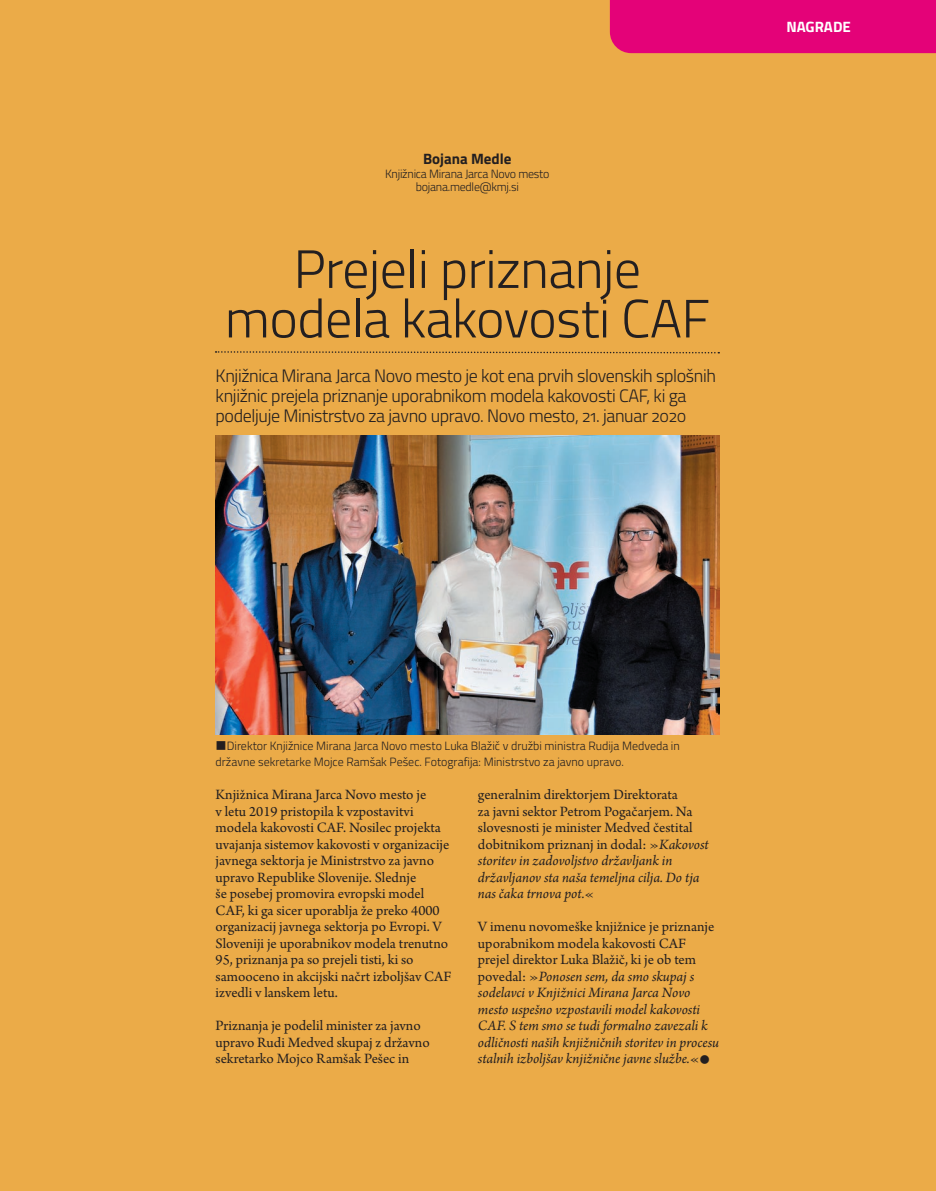
<style>
.page{position:relative;width:936px;height:1191px;background:#fff}
.page>*{position:absolute;margin:0;border:0;box-sizing:border-box;transform-origin:0 0}
.t1{font:300 54px/49.5px "Titillium";letter-spacing:-.01em;color:#231f20;text-align:center}
.t2{font:300 18px/19.8px "Titillium";letter-spacing:-.02em;color:#231f20}
.t3{font:15px/16.5px "Arno Pro";color:#231f20}
.t4{font:italic 15px/16.5px "Arno Pro";letter-spacing:-.005em;color:#231f20}
.t5{font:700 15px "Titillium";color:#231f20}
.t6{font:700 15px "Titillium";color:#fff}
.t7{font:300 12px/16.5px "Titillium";color:#231f20}
.t8{font:300 12px/13.2px "Titillium";letter-spacing:-.02em;color:#231f20;text-align:center}
.s1{font-style:italic}
.s2{font-style:normal}
</style>
<div class="page">
<div style="left:0;top:0;width:935px;height:1191px;background:#ebab48"></div>
<svg style="left:215px;top:351px;width:504px;height:3px"></svg>
<img style="left:215px;top:435px;width:504px;height:299px">
<div style="left:610px;top:0;width:325px;height:53px;background:#e40278"></div>
<p class="t5" style="left:423px;top:148px;width:90px">Bojana Medle</p>
<p class="t8" style="left:385px;top:166px;width:166px">Knjižnica Mirana Jarca Novo mesto bojana.medle@kmj.si</p>
<h1 class="t1" style="left:225px;top:242px;width:486px">Prejeli priznanje modela kakovosti CAF</h1>
<p class="t2" style="left:215px;top:365px;width:502px">Knjižnica Mirana Jarca Novo mesto je kot ena prvih slovenskih splošnih knjižnic prejela priznanje uporabnikom modela kakovosti CAF, ki ga podeljuje Ministrstvo za javno upravo. Novo mesto, 21. januar 2020</p>
<p class="t6" style="left:786px;top:15px;width:66px">NAGRADE</p>
<p class="t7" style="left:215px;top:736px;width:465px">■Direktor Knjižnice Mirana Jarca Novo mesto Luka Blažič v družbi ministra Rudija Medveda in državne sekretarke Mojce Ramšak Pešec. Fotografija: Ministrstvo za javno upravo.</p>
<p class="t3" style="left:215px;top:787px;width:237px">Knjižnica Mirana Jarca Novo mesto je<br>v letu 2019 pristopila k vzpostavitvi modela kakovosti CAF. Nosilec projekta uvajanja sistemov kakovosti v organizacije javnega sektorja je Ministrstvo za javno upravo Republike Slovenije. Slednje<br>še posebej promovira evropski model CAF, ki ga sicer uporablja že preko 4000 organizacij javnega sektorja po Evropi. V Sloveniji je uporabnikov modela trenutno 95, priznanja pa so prejeli tisti, ki so samooceno in akcijski načrt izboljšav CAF izvedli v lanskem letu.</p>
<p class="t3" style="left:215px;top:1018px;width:216px">Priznanja je podelil minister za javno upravo Rudi Medved skupaj z državno sekretarko Mojco Ramšak Pešec in</p>
<p class="t3" style="left:478px;top:787px;width:232px">generalnim direktorjem Direktorata<br>za javni sektor Petrom Pogačarjem. Na slovesnosti je minister Medved čestital dobitnikom priznanj in dodal: »<span class="s1">Kakovost storitev in zadovoljstvo državljank in državljanov sta naša temeljna cilja. Do tja nas čaka trnova pot.</span>«</p>
<p class="t4" style="left:478px;top:919px;width:242px"><span class="s2">V imenu novomeške knjižnice je priznanje uporabnikom modela kakovosti CAF prejel direktor Luka Blažič, ki je ob tem povedal: »</span>Ponosen sem, da smo skupaj s sodelavci v Knjižnici Mirana Jarca Novo mesto uspešno vzpostavili model kakovosti CAF. S tem smo se tudi formalno zavezali k odličnosti naših knjižničnih storitev in procesu stalnih izboljšav knjižnične javne službe.<span class="s2">«</span>●</p>
</div>
